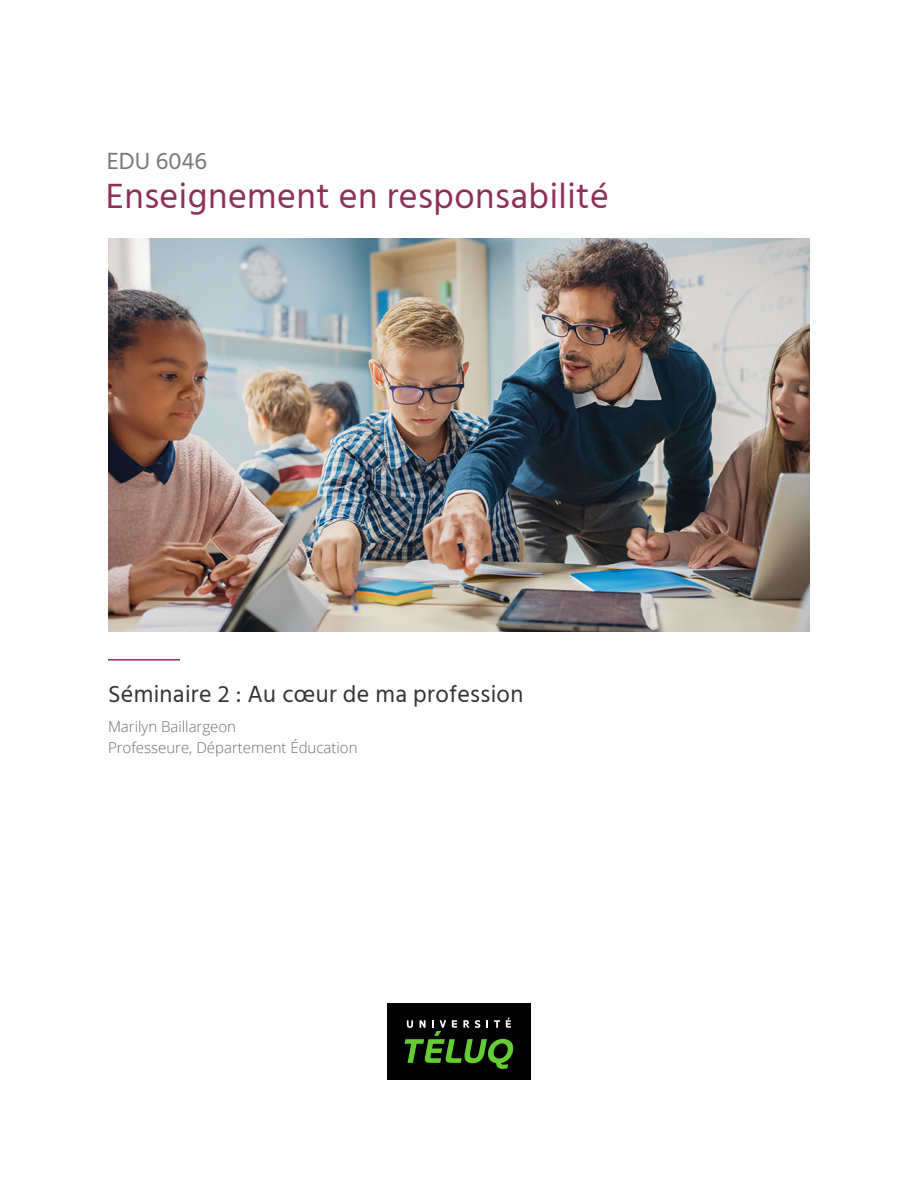
<style>
.page{position:relative;width:918px;height:1188px;background:#fff}
.page>*{position:absolute;margin:0;border:0;box-sizing:border-box;transform-origin:0 0}
.Nom_cours{font:36px "Hind Siliguri";letter-spacing:.015em;color:#8c2f59}
.t1{font:24px "Hind Siliguri";letter-spacing:.015em;color:#333}
.Sigle{font:24px "Hind Siliguri";color:#777}
.auteur{font:300 15px/21px "Open Sans";color:#6d6e71}
</style>
<div class="page">
<img style="left:387px;top:1003px;width:144px;height:77px">
<hr style="left:108px;top:659px;width:72px;height:2px;background:#8c2f59">
<img style="left:108px;top:239px;width:702px;height:392px">
<p class="Sigle" style="left:107px;top:144px;width:102px">EDU 6046</p>
<p class="Nom_cours" style="left:106px;top:170px;width:505px">Enseignement en responsabilité</p>
<h1 class="t1" style="left:108px;top:678px;width:417px">Séminaire 2 : Au cœur de ma profession</h1>
<p class="auteur" style="left:108px;top:716px;width:251px">Marilyn Baillargeon<br>Professeure, Département Éducation</p>
</div>
